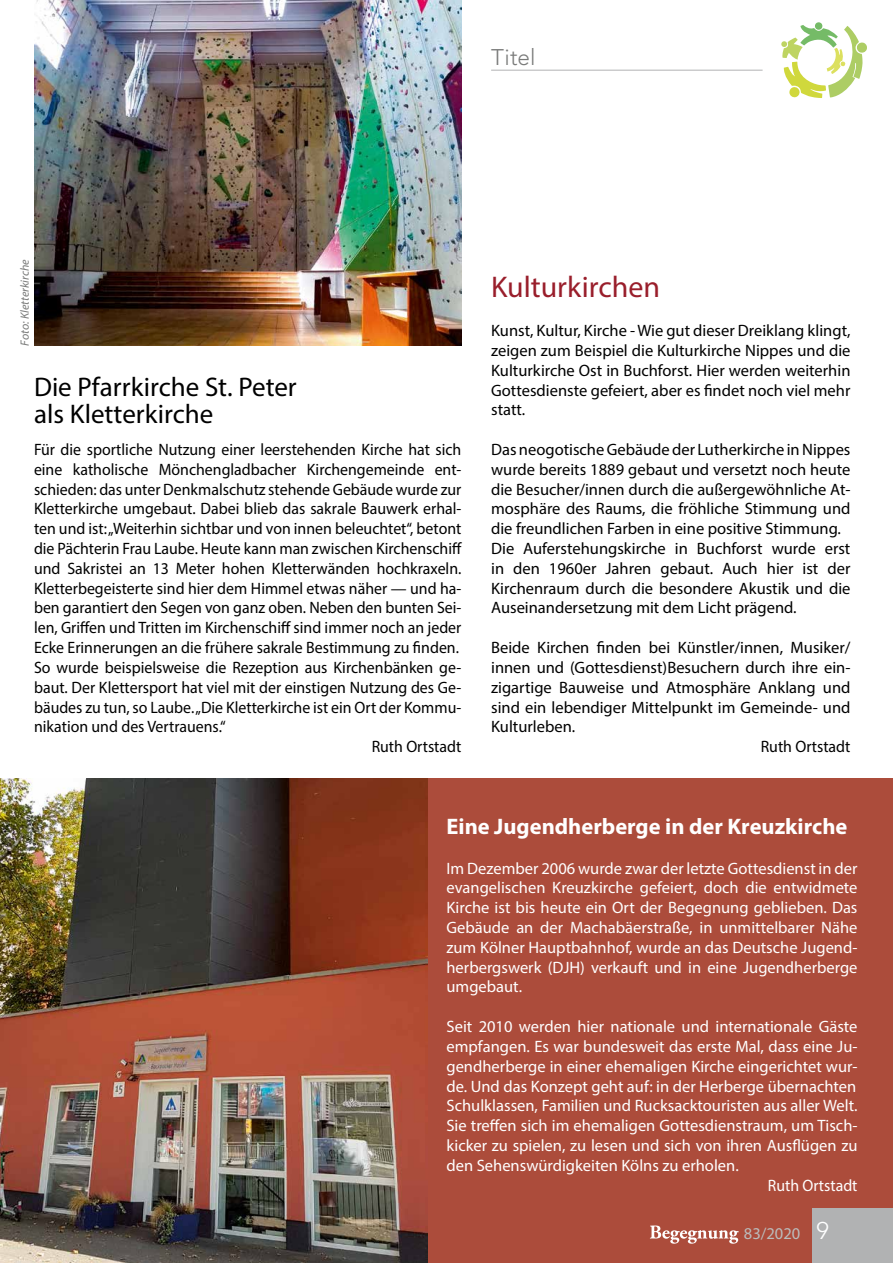
<style>
.page{position:relative;width:893px;height:1263px;background:#fff}
.page>*{position:absolute;margin:0;border:0;box-sizing:border-box;transform-origin:0 0}
.t1{font:30px "Myriad Pro";color:#991e2b}
.t2{font:27px/27px "Myriad Pro";color:#000}
.t3{font:700 22.5px "Myriad Pro";color:#fff}
.t4{font:300 22.5px "Avenir LTCE";color:#7a7b7a}
.t5{font:16.5px "Myriad Pro";color:#000;scale:.96 1}
.t6{font:16.5px/19.8px "Myriad Pro";color:#000;text-align:justify}
.t7{font:16.5px/19.8px "Myriad Pro";color:#fff;text-align:justify}
.t8{font:16.5px "Myriad Pro";color:#fff;scale:.96 1}
.t9{font:16.5px "Myriad Pro";color:#bbbcbc}
.t10{font:italic 12px "Myriad Pro";color:#7a7b7a}
.s1{font-family:"Avenir LTCE";font-weight:300;font-size:24px;color:#fff}
</style>
<div class="page">
<div style="left:427px;top:778px;width:466px;height:485px;background:#ac4c3b"></div>
<svg style="left:650px;top:1225px;width:89px;height:19px"></svg>
<div style="left:812px;top:1209px;width:81px;height:54px;background:#b1b2b3"></div>
<hr style="left:491px;top:70px;width:272px;height:1px;background:#b1b2b3">
<svg style="left:781px;top:22px;width:86px;height:76px"></svg>
<img style="left:0;top:778px;width:427px;height:485px">
<img style="left:34px;top:0;width:427px;height:345px">
<h3 class="t4" style="left:491px;top:44px;width:46px">Titel</h3>
<p class="t10" style="left:17px;top:345px;width:88px;rotate:-90deg">Foto: Kletterkirche</p>
<h2 class="t2" style="left:34px;top:372px;width:264px">Die Pfarrkirche St. Peter als Kletterkirche</h2>
<p class="t5" style="left:34px;top:439px;width:447px">Für die sportliche Nutzung einer leerstehenden Kirche hat sich</p>
<p class="t5" style="left:34px;top:459px;width:447px">eine katholische Mönchengladbacher Kirchengemeinde ent-</p>
<p class="t5" style="left:34px;top:479px;width:447px">schieden: das unter Denkmalschutz stehende Gebäude wurde zur</p>
<p class="t5" style="left:34px;top:499px;width:447px">Kletterkirche umgebaut. Dabei blieb das sakrale Bauwerk erhal-</p>
<p class="t5" style="left:34px;top:518px;width:447px">ten und ist: „Weiterhin sichtbar und von innen beleuchtet“, betont</p>
<p class="t5" style="left:34px;top:538px;width:447px">die Pächterin Frau Laube. Heute kann man zwischen Kirchenschiff</p>
<p class="t5" style="left:34px;top:558px;width:447px">und Sakristei an 13 Meter hohen Kletterwänden hochkraxeln.</p>
<p class="t5" style="left:34px;top:578px;width:447px">Kletterbegeisterte sind hier dem Himmel etwas näher — und ha-</p>
<p class="t5" style="left:34px;top:598px;width:447px">ben garantiert den Segen von ganz oben. Neben den bunten Sei-</p>
<p class="t5" style="left:34px;top:617px;width:447px">len, Griffen und Tritten im Kirchenschiff sind immer noch an jeder</p>
<p class="t5" style="left:34px;top:637px;width:444px">Ecke Erinnerungen an die frühere sakrale Bestimmung zu finden.</p>
<p class="t5" style="left:34px;top:657px;width:447px">So wurde beispielsweise die Rezeption aus Kirchenbänken ge-</p>
<p class="t5" style="left:34px;top:677px;width:447px">baut. Der Klettersport hat viel mit der einstigen Nutzung des Ge-</p>
<p class="t5" style="left:34px;top:697px;width:447px">bäudes zu tun, so Laube. „Die Kletterkirche ist ein Ort der Kommu-</p>
<p class="t5" style="left:34px;top:716px;width:201px">nikation und des Vertrauens.“</p>
<p class="t5" style="left:372px;top:736px;width:95px">Ruth Ortstadt</p>
<h1 class="t1" style="left:491px;top:268px;width:170px">Kulturkirchen</h1>
<p class="t6" style="left:491px;top:321px;width:361px">Kunst, Kultur, Kirche - Wie gut dieser Dreiklang klingt, zeigen zum Beispiel die Kulturkirche Nippes und die Kulturkirche Ost in Buchforst. Hier werden weiterhin Gottesdienste gefeiert, aber es findet noch viel mehr statt.</p>
<p class="t6" style="left:491px;top:439px;width:361px;text-align:left">Das neogotische Gebäude der Lutherkirche in Nippes wurde bereits 1889 gebaut und versetzt noch heute die Besucher/innen durch die außergewöhnliche At&shy;mosphäre des Raums, die fröhliche Stimmung und die freundlichen Farben in eine positive Stimmung.<br>Die Auferstehungskirche in Buchforst wurde erst in den 1960er Jahren gebaut. Auch hier ist der Kirchenraum durch die besondere Akustik und die Auseinandersetzung mit dem Licht prägend.</p>
<p class="t6" style="left:491px;top:637px;width:361px">Beide Kirchen finden bei Künstler/innen, Musiker/</p>
<p class="t6" style="left:491px;top:657px;width:361px">innen und (Gottesdienst)Besuchern durch ihre ein-</p>
<p class="t6" style="left:491px;top:677px;width:361px">zigartige Bauweise und Atmosphäre Anklang und</p>
<p class="t6" style="left:491px;top:697px;width:361px">sind ein lebendiger Mittelpunkt im Gemeinde- und</p>
<p class="t6" style="left:491px;top:717px;width:86px">Kulturleben.</p>
<p class="t5" style="left:761px;top:736px;width:95px">Ruth Ortstadt</p>
<h3 class="t3" style="left:446px;top:812px;width:402px">Eine Jugendherberge in der Kreuzkirche</h3>
<p class="t7" style="left:446px;top:858px;width:413px">Im Dezember 2006 wurde zwar der letzte Gottesdienst in der evangelischen Kreuzkirche gefeiert, doch die entwidmete Kirche ist bis heute ein Ort der Begegnung geblieben. Das Gebäude an der Machabäerstraße, in unmittelbarer Nähe zum Kölner Hauptbahnhof, wurde an das Deutsche Jugend&shy;herbergswerk (DJH) verkauft und in eine Jugendherberge umgebaut.</p>
<p class="t7" style="left:446px;top:1016px;width:413px">Seit 2010 werden hier nationale und internationale Gäste</p>
<p class="t7" style="left:446px;top:1036px;width:412px">empfangen. Es war bundesweit das erste Mal, dass eine Ju-</p>
<p class="t7" style="left:446px;top:1056px;width:413px">gendherberge in einer ehemaligen Kirche eingerichtet wur-</p>
<p class="t7" style="left:446px;top:1076px;width:411px">de. Und das Konzept geht auf: in der Herberge übernachten</p>
<p class="t7" style="left:446px;top:1095px;width:413px">Schulklassen, Familien und Rucksacktouristen aus aller Welt.</p>
<p class="t7" style="left:446px;top:1115px;width:413px">Sie treffen sich im ehemaligen Gottesdienstraum, um Tisch-</p>
<p class="t7" style="left:446px;top:1135px;width:413px">kicker zu spielen, zu lesen und sich von ihren Ausflügen zu</p>
<p class="t7" style="left:446px;top:1155px;width:294px">den Sehenswürdigkeiten Kölns zu erholen.</p>
<p class="t8" style="left:768px;top:1175px;width:95px">Ruth Ortstadt</p>
<p class="t9" style="left:744px;top:1223px;width:86px">83/2020 <span class="s1">9</span></p>
</div>
